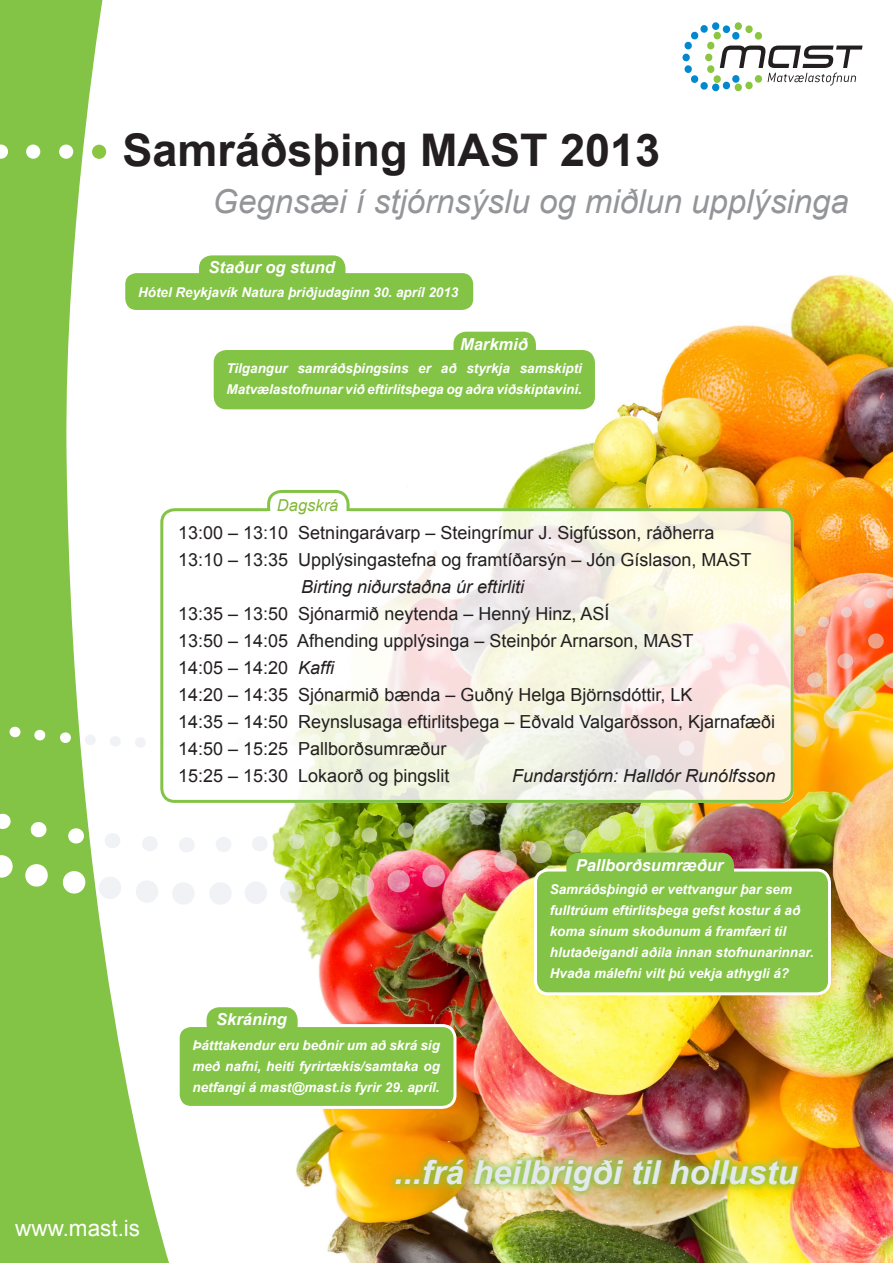
<style>
.page{position:relative;width:893px;height:1263px;background:#fff}
.page>*{position:absolute;margin:0;border:0;box-sizing:border-box;transform-origin:0 0}
.t1{font:700 45px "Arial";color:#231f20}
.t2{font:italic 33px "Arial";color:#939598}
.t3{font:italic 700 33px "Arial";color:#e4e9ed}
.t4{font:22.5px "Arial";color:#fff}
.t5{font:18px/27px "Arial";color:#231f20}
.t6{font:italic 18px "Arial";color:#231f20}
.t7{font:italic 700 16.5px "Arial";color:#fff}
.t8{font:italic 16.5px "Arial";color:#82b83a}
.t9{font:italic 700 13.5px/21px "Arial";color:#fff}
.s1{font-style:italic}
</style>
<div class="page">
<img style="left:199px;top:255px;width:694px;height:1008px">
<svg style="left:176px;top:882px;width:18px;height:22px"></svg>
<svg style="left:209px;top:882px;width:23px;height:23px"></svg>
<svg style="left:244px;top:881px;width:23px;height:23px"></svg>
<svg style="left:280px;top:880px;width:22px;height:23px"></svg>
<svg style="left:316px;top:877px;width:23px;height:23px"></svg>
<svg style="left:351px;top:874px;width:23px;height:23px"></svg>
<svg style="left:387px;top:870px;width:23px;height:23px"></svg>
<svg style="left:422px;top:864px;width:23px;height:23px"></svg>
<svg style="left:459px;top:857px;width:23px;height:23px"></svg>
<svg style="left:494px;top:849px;width:23px;height:23px"></svg>
<svg style="left:529px;top:840px;width:23px;height:23px"></svg>
<svg style="left:564px;top:829px;width:23px;height:24px"></svg>
<svg style="left:598px;top:818px;width:23px;height:23px"></svg>
<svg style="left:632px;top:805px;width:23px;height:23px"></svg>
<svg style="left:665px;top:803px;width:24px;height:11px"></svg>
<svg style="left:794px;top:724px;width:22px;height:23px"></svg>
<svg style="left:823px;top:706px;width:24px;height:23px"></svg>
<svg style="left:854px;top:686px;width:23px;height:23px"></svg>
<svg style="left:883px;top:666px;width:10px;height:23px"></svg>
<svg style="left:179px;top:837px;width:15px;height:15px"></svg>
<svg style="left:216px;top:837px;width:15px;height:15px"></svg>
<svg style="left:252px;top:836px;width:16px;height:15px"></svg>
<svg style="left:289px;top:834px;width:16px;height:15px"></svg>
<svg style="left:325px;top:831px;width:16px;height:16px"></svg>
<svg style="left:361px;top:827px;width:16px;height:16px"></svg>
<svg style="left:398px;top:822px;width:16px;height:16px"></svg>
<svg style="left:434px;top:816px;width:16px;height:16px"></svg>
<svg style="left:469px;top:809px;width:16px;height:16px"></svg>
<svg style="left:506px;top:803px;width:16px;height:13px"></svg>
<svg style="left:541px;top:803px;width:16px;height:4px"></svg>
<svg style="left:807px;top:672px;width:16px;height:16px"></svg>
<svg style="left:837px;top:653px;width:16px;height:16px"></svg>
<svg style="left:868px;top:633px;width:16px;height:16px"></svg>
<svg style="left:795px;top:625px;width:11px;height:11px"></svg>
<svg style="left:818px;top:616px;width:11px;height:11px"></svg>
<svg style="left:841px;top:607px;width:11px;height:11px"></svg>
<svg style="left:864px;top:597px;width:11px;height:11px"></svg>
<svg style="left:886px;top:588px;width:7px;height:11px"></svg>
<svg style="left:0;top:0;width:176px;height:1263px;fill:#83c446"></svg>
<svg style="left:0;top:145px;width:8px;height:14px"></svg>
<div style="left:26px;top:145px;width:14px;height:14px;background:#fff;border-radius:50%"></div>
<div style="left:59px;top:145px;width:14px;height:14px;background:#fff;border-radius:50%"></div>
<div style="left:92px;top:145px;width:14px;height:14px;background:#8ac640;border-radius:50%"></div>
<svg style="left:0;top:855px;width:13px;height:23px"></svg>
<svg style="left:25px;top:864px;width:23px;height:23px"></svg>
<svg style="left:63px;top:871px;width:23px;height:23px"></svg>
<svg style="left:0;top:813px;width:11px;height:16px"></svg>
<svg style="left:30px;top:822px;width:17px;height:16px"></svg>
<svg style="left:68px;top:828px;width:16px;height:16px"></svg>
<svg style="left:9px;top:727px;width:12px;height:11px"></svg>
<svg style="left:34px;top:730px;width:11px;height:11px"></svg>
<svg style="left:60px;top:732px;width:11px;height:11px"></svg>
<div style="left:712px;top:22px;width:7px;height:8px;background:#0089cf;border-radius:50%"></div>
<div style="left:735px;top:22px;width:7px;height:8px;background:#89c342;border-radius:50%"></div>
<div style="left:735px;top:84px;width:7px;height:7px;background:#8ac640;border-radius:50%"></div>
<svg style="left:684px;top:25px;width:179px;height:65px"></svg>
<svg style="left:161px;top:510px;width:633px;height:293px"></svg>
<div style="left:160px;top:508px;width:634px;height:295px;border:3px solid #83c446;border-radius:13px"></div>
<div style="left:269px;top:491px;width:79px;height:31px;background:#fff;border-radius:13px"></div>
<div style="left:267px;top:490px;width:83px;height:33px;border:3px solid #83c446;border-radius:13px"></div>
<div style="left:337px;top:511px;width:13px;height:12px;background:#fff"></div>
<div style="left:267px;top:511px;width:13px;height:12px;background:#fff"></div>
<hr style="left:267px;top:519px;width:80px;height:4px;background:#fff">
<div style="left:214px;top:350px;width:381px;height:59px;background:#83c446;border-radius:13px"></div>
<div style="left:453px;top:332px;width:83px;height:30px;background:#83c446;border-radius:13px"></div>
<div style="left:535px;top:870px;width:294px;height:124px;background:#83c446;border-radius:13px"></div>
<div style="left:534px;top:868px;width:297px;height:127px;border:3px solid #fff;border-radius:13px"></div>
<div style="left:566px;top:853px;width:168px;height:30px;background:#83c446;border-radius:13px"></div>
<div style="left:387px;top:1151px;width:419px;height:49px;background:#83c446;opacity:.75"></div>
<div style="left:124px;top:272px;width:351px;height:39px;background:#83c446;border-radius:13px"></div>
<div style="left:122px;top:270px;width:354px;height:43px;border:3px solid #fff;border-radius:13px"></div>
<div style="left:199px;top:255px;width:146px;height:31px;background:#83c446;border-radius:13px"></div>
<div style="left:178px;top:1025px;width:277px;height:82px;background:#83c446;border-radius:13px"></div>
<div style="left:177px;top:1024px;width:279px;height:85px;border:3px solid #fff;border-radius:13px"></div>
<div style="left:207px;top:1007px;width:91px;height:30px;background:#83c446;border-radius:13px"></div>
<h1 class="t1" style="left:122px;top:120px;width:539px">Samráðsþing MAST 2013</h1>
<h2 class="t2" style="left:213px;top:180px;width:638px">Gegnsæi í stjórnsýslu og miðlun upplýsinga</h2>
<p class="t7" style="left:209px;top:257px;width:128px">Staður og stund</p>
<p class="t9" style="left:138px;top:282px;width:322px">Hótel Reykjavík Natura þriðjudaginn 30. apríl 2013</p>
<p class="t7" style="left:460px;top:333px;width:69px">Markmið</p>
<p class="t9" style="left:226px;top:358px;width:357px">Tilgangur samráðsþingsins er að styrkja samskipti<br>Matvælastofnunar við eftirlitsþega og aðra viðskiptavini.</p>
<p class="t8" style="left:277px;top:494px;width:63px">Dagskrá</p>
<h3 class="t5" style="left:178px;top:520px;width:575px">13:00 – 13:10 Setningarávarp – Steingrímur J. Sigfússon, ráðherra<br>13:10 – 13:35 Upplýsingastefna og framtíðarsýn – Jón Gíslason, MAST</h3>
<h3 class="t6" style="left:301px;top:575px;width:225px">Birting niðurstaðna úr eftirliti</h3>
<p class="t5" style="left:178px;top:601px;width:599px">13:35 – 13:50 Sjónarmið neytenda – Henný Hinz, ASÍ<br>13:50 – 14:05 Afhending upplýsinga – Steinþór Arnarson, MAST<br>14:05 – 14:20 <span class="s1">Kaffi<br></span>14:20 – 14:35 Sjónarmið bænda – Guðný Helga Björnsdóttir, LK<br>14:35 – 14:50 Reynslusaga eftirlitsþega – Eðvald Valgarðsson, Kjarnafæði 14:50 – 15:25 Pallborðsumræður<br>15:25 – 15:30 Lokaorð og þingslit</p>
<h3 class="t6" style="left:512px;top:764px;width:265px">Fundarstjórn: Halldór Runólfsson</h3>
<p class="t7" style="left:576px;top:854px;width:149px">Pallborðsumræður</p>
<p class="t7" style="left:216px;top:1008px;width:72px">Skráning</p>
<p class="t9" style="left:192px;top:1035px;width:249px;text-align:justify">Þátttakendur eru beðnir um að skrá sig með nafni, heiti fyrirtækis/samtaka og netfangi á mast@mast.is fyrir 29. apríl.</p>
<p class="t9" style="left:550px;top:879px;width:265px">Samráðsþingið er vettvangur þar sem fulltrúum eftirlitsþega gefst kostur á að koma sínum skoðunum á framfæri til hlutaðeigandi aðila innan stofnunarinnar.<br>Hvaða málefni vilt þú vekja athygli á?</p>
<h3 class="t4" style="left:15px;top:1213px;width:127px">www.mast.is</h3>
<h2 class="t3" style="left:394px;top:1151px;width:405px">...frá heilbrigði til hollustu</h2>
</div>
